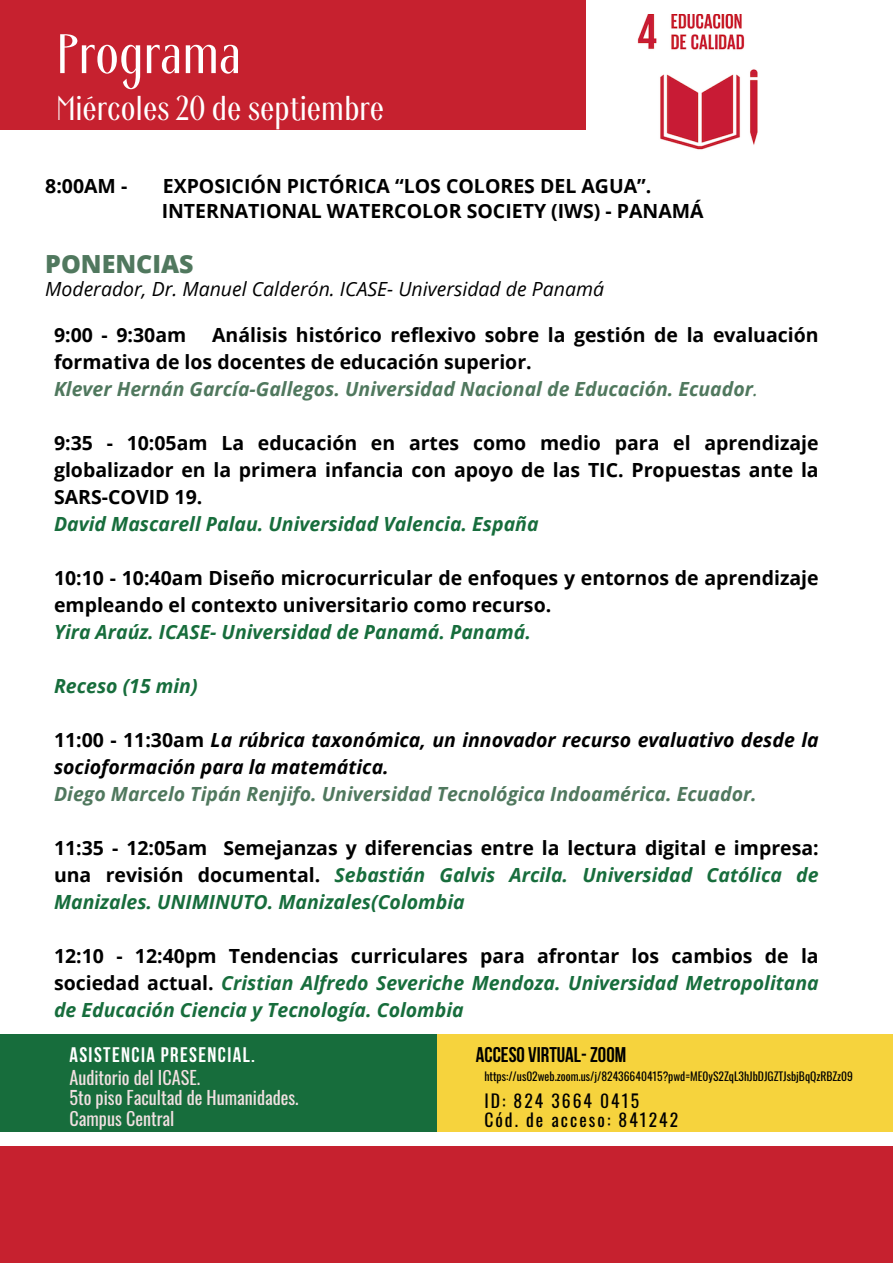
<style>
.page{position:relative;width:893px;height:1264px;background:#fff}
.page>*{position:absolute;margin:0;border:0;box-sizing:border-box;transform-origin:0 0}
.t1{font:55.5px "Ardeco CE";color:#fff}
.t2{font:34.5px "Ardeco CE";color:#fff}
.t3{font:800 24.9px "Open Sans";color:#50785e}
.t4{font:700 21.15px "Bebas Neue";color:#000}
.t5{font:700 21px "Bebas Neue";letter-spacing:.065em;color:#fff}
.t6{font:700 19.5px/27px "Open Sans";color:#000}
.t7{font:italic 700 19.5px/27px "Open Sans";color:#176d3c;text-align:justify}
.t8{font:italic 700 19.5px "Open Sans";color:#50785e}
.t9{font:italic 700 19.5px/27px "Open Sans";color:#000}
.t10{font:italic 19.5px "Open Sans";color:#000}
.t11{font:18.15px "Oswald";color:#f1e0e1}
.t12{font:17.55px "Oswald";letter-spacing:.115em;color:#000}
.t13{font:11.55px "Oswald";color:#000}
.s1{font-weight:400}
.s2{font-style:normal}
.s3{font-style:italic;color:#176d3c}
.s4{font-style:normal;color:#000}
</style>
<div class="page">
<div style="left:0;top:0;width:585px;height:130px;background:#c6212f"></div>
<img style="left:637px;top:14px;width:121px;height:136px">
<div style="left:380px;top:1033px;width:512px;height:156px;background:#f6d33d"></div>
<div style="left:0;top:1033px;width:437px;height:156px;background:#176d3c"></div>
<div style="left:0;top:1131px;width:892px;height:131px;background:#fff"></div>
<div style="left:0;top:1145px;width:892px;height:117px;background:#c6212f"></div>
<p class="t1" style="left:56px;top:23px;width:186px">Programa</p>
<p class="t2" style="left:56px;top:88px;width:329px">Miércoles 20 de septiembre</p>
<p class="t6" style="left:45px;top:172px;width:84px">8:00AM -</p>
<p class="t6" style="left:163px;top:172px;width:490px">EXPOSICIÓN PICTÓRICA “LOS COLORES DEL AGUA”.</p>
<p class="t6" style="left:162px;top:197px;width:543px">INTERNATIONAL WATERCOLOR SOCIETY (IWS) - PANAMÁ</p>
<p class="t3" style="left:45px;top:246px;width:150px">PONENCIAS</p>
<p class="t10" style="left:45px;top:275px;width:560px">Moderador, Dr. Manuel Calderón. ICASE- Universidad de Panamá</p>
<p class="t6" style="left:54px;top:321px;width:766px;text-indent:158px">Análisis histórico reflexivo sobre la gestión de la evaluación formativa de los docentes de educación superior.</p>
<p class="t8" style="left:54px;top:375px;width:705px">Klever Hernán García-Gallegos. Universidad Nacional de Educación. Ecuador<span class="s1">.</span></p>
<p class="t6" style="left:54px;top:428px;width:766px;text-align:justify">9:35 - 10:05am La educación en artes como medio para el aprendizaje globalizador en la primera infancia con apoyo de las TIC. Propuestas ante la SARS-COVID 19.</p>
<p class="t7" style="left:54px;top:509px;width:486px">David Mascarell Palau. Universidad Valencia. España</p>
<p class="t6" style="left:54px;top:563px;width:766px">10:10 - 10:40am Diseño microcurricular de enfoques y entornos de aprendizaje empleando el contexto universitario como recurso.</p>
<p class="t7" style="left:54px;top:617px;width:478px">Yira Araúz. ICASE- Universidad de Panamá. Panamá.</p>
<p class="t7" style="left:54px;top:671px;width:145px">Receso (15 min)</p>
<p class="t9" style="left:54px;top:725px;width:766px"><span class="s2">11:00 - 11:30am</span> La rúbrica taxonómica, un innovador recurso evaluativo desde la socioformación para la matemática.</p>
<p class="t8" style="left:54px;top:779px;width:704px">Diego Marcelo Tipán Renjifo. Universidad Tecnológica Indoamérica. Ecuador.</p>
<p class="t6" style="left:54px;top:833px;width:766px;text-align:justify">11:35 - 12:05am Semejanzas y diferencias entre la lectura digital e impresa: una revisión documental. <span class="s3">Sebastián Galvis Arcila. Universidad Católica de Manizales. UNIMINUTO. Manizales(Colombia</span></p>
<p class="t7" style="left:54px;top:941px;width:766px"><span class="s4">12:10 - 12:40pm Tendencias curriculares para afrontar los cambios de la sociedad actual.</span> Cristian Alfredo Severiche Mendoza. Universidad Metropolitana de Educación Ciencia y Tecnología. Colombia</p>
<p class="t6" style="left:54px;top:321px;width:134px">9:00 - 9:30am</p>
<p class="t5" style="left:69px;top:1046px;width:187px">ASISTENCIA PRESENCIAL.</p>
<p class="t11" style="left:69px;top:1063px;width:132px">Auditorio del ICASE.</p>
<p class="t11" style="left:69px;top:1083px;width:231px">5to piso Facultad de Humanidades.</p>
<p class="t11" style="left:69px;top:1103px;width:106px">Campus Central</p>
<p class="t4" style="left:476px;top:1046px;width:152px">ACCESO VIRTUAL-ZOOM</p>
<p class="t13" style="left:484px;top:1067px;width:370px">https://us02web.zoom.us/j/82436640415?pwd=ME0yS2ZqL3hJbDJGZTJsbjBqQzRBZz09</p>
<p class="t12" style="left:484px;top:1087px;width:156px">ID: 824 3664 0415</p>
<p class="t12" style="left:484px;top:1105px;width:195px">Cód. de acceso: 841242</p>
</div>
